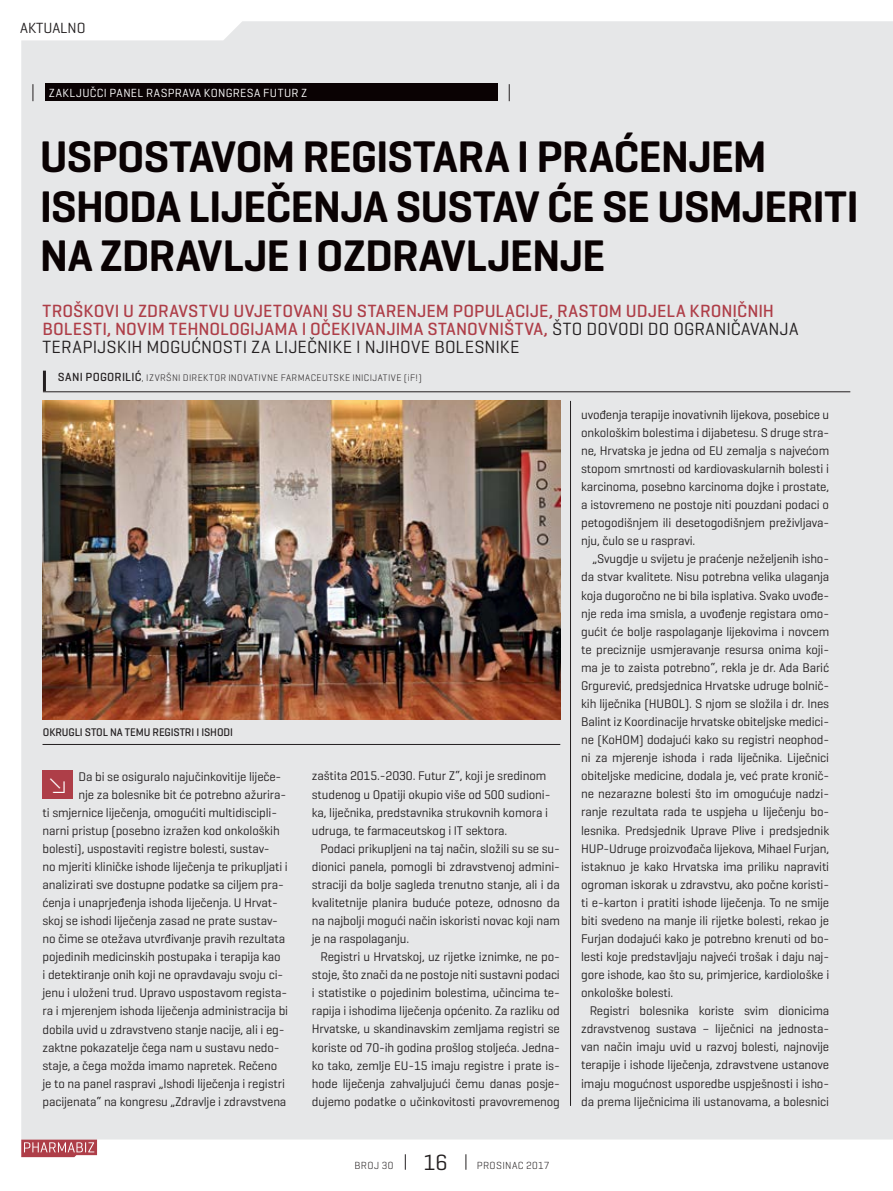
<style>
.page{position:relative;width:893px;height:1191px;background:#fff}
.page>*{position:absolute;margin:0;border:0;box-sizing:border-box;transform-origin:0 0}
.t1{font:600 45px/49.5px "Geogrotesque";letter-spacing:-.02em;color:#0a0203}
.t2{font:300 24.6px "Klavika Arrows";color:#fff}
.t3{font:22.5px "Geogrotesque";color:#231f20}
.t4{font:500 18px/18px "Geogrotesque";letter-spacing:.01em;color:#ae3e48}
.t5{font:15px "Geogrotesque";color:#231f20}
.t6{font:12.75px/18px "Geogrotesque";letter-spacing:-.01em;color:#231f20;text-align:justify}
.t7{font:12px "Geogrotesque";letter-spacing:.03em;color:#fff}
.t8{font:500 11.25px "Geogrotesque";letter-spacing:-.01em;color:#231f20}
.t9{font:300 10.5px "Geogrotesque";letter-spacing:.035em;color:#231f20}
.t10{font:300 9.75px "Geogrotesque";letter-spacing:.04em;color:#231f20}
.s1{font-weight:400;color:#231f20}
.s2{font-weight:500;font-size:12px}
</style>
<div class="page">
<div style="left:21px;top:21px;width:872px;height:1149px;background:#e6e7e8"></div>
<svg style="left:405px;top:1154px;width:1px;height:15px"></svg>
<svg style="left:466px;top:1154px;width:1px;height:15px"></svg>
<svg style="left:21px;top:1139px;width:76px;height:18px"></svg>
<hr style="left:570px;top:401px;width:1px;height:705px;background:#231f20">
<svg style="left:509px;top:84px;width:1px;height:17px"></svg>
<svg style="left:33px;top:84px;width:1px;height:17px"></svg>
<div style="left:45px;top:84px;width:453px;height:17px;background:#0a0203"></div>
<img style="left:43px;top:401px;width:517px;height:318px">
<hr style="left:43px;top:744px;width:517px;height:1px;background:#231f20">
<div style="left:43px;top:770px;width:30px;height:28px;background:#ae3e48"></div>
<hr style="left:43px;top:391px;width:807px;height:1px;background:#231f20">
<hr style="left:43px;top:371px;width:3px;height:20px;background:#231f20">
<p class="t5" style="left:20px;top:18px;width:67px">AKTUALNO</p>
<p class="t7" style="left:49px;top:85px;width:260px">ZAKLJUČCI PANEL RASPRAVA KONGRESA FUTUR Z</p>
<h1 class="t1" style="left:40px;top:132px;width:821px">USPOSTAVOM REGISTARA I PRAĆENJEM<br>ISHODA LIJEČENJA SUSTAV ĆE SE USMJERITI<br>NA ZDRAVLJE I OZDRAVLJENJE</h1>
<h3 class="t4" style="left:43px;top:301px;width:758px">TROŠKOVI U ZDRAVSTVU UVJETOVANI SU STARENJEM POPULACIJE, RASTOM UDJELA KRONIČNIH<br>BOLESTI, NOVIM TEHNOLOGIJAMA I OČEKIVANJIMA STANOVNIŠTVA, <span class="s1">ŠTO DOVODI DO OGRANIČAVANJA<br>TERAPIJSKIH MOGUĆNOSTI ZA LIJEČNIKE I NJIHOVE BOLESNIKE</span></h3>
<p class="t10" style="left:58px;top:372px;width:365px"><span class="s2">SANI POGORILIĆ</span>, IZVRŠNI DIREKTOR INOVATIVNE FARMACEUTSKE INICIJATIVE (iF!)</p>
<p class="t8" style="left:43px;top:725px;width:191px">OKRUGLI STOL NA TEMU REGISTRI I ISHODI</p>
<p class="t6" style="left:79px;top:767px;width:204px">Da bi se osiguralo najučinkovitije liječe-</p>
<p class="t6" style="left:79px;top:785px;width:209px">nje za bolesnike bit će potrebno ažurira-</p>
<p class="t6" style="left:43px;top:803px;width:236px">ti smjernice liječenja, omogućiti multidiscipli-</p>
<p class="t6" style="left:43px;top:821px;width:239px">narni pristup (posebno izražen kod onkoloških</p>
<p class="t6" style="left:43px;top:839px;width:228px">bolesti), uspostaviti registre bolesti, sustav-</p>
<p class="t6" style="left:43px;top:857px;width:247px">no mjeriti kliničke ishode liječenja te prikupljati i</p>
<p class="t6" style="left:43px;top:875px;width:243px">analizirati sve dostupne podatke sa ciljem pra-</p>
<p class="t6" style="left:43px;top:893px;width:237px">ćenja i unaprjeđenja ishoda liječenja. U Hrvat-</p>
<p class="t6" style="left:43px;top:911px;width:237px">skoj se ishodi liječenja zasad ne prate sustav-</p>
<p class="t6" style="left:43px;top:929px;width:244px">no čime se otežava utvrđivanje pravih rezultata</p>
<p class="t6" style="left:43px;top:947px;width:240px">pojedinih medicinskih postupaka i terapija kao</p>
<p class="t6" style="left:43px;top:965px;width:242px">i detektiranje onih koji ne opravdavaju svoju ci-</p>
<p class="t6" style="left:43px;top:983px;width:246px">jenu i uloženi trud. Upravo uspostavom regista-</p>
<p class="t6" style="left:43px;top:1001px;width:247px">ra i mjerenjem ishoda liječenja administracija bi</p>
<p class="t6" style="left:43px;top:1019px;width:244px">dobila uvid u zdravstveno stanje nacije, ali i eg-</p>
<p class="t6" style="left:43px;top:1038px;width:239px">zaktne pokazatelje čega nam u sustavu nedo-</p>
<p class="t6" style="left:43px;top:1056px;width:236px">staje, a čega možda imamo napretek. Rečeno</p>
<p class="t6" style="left:43px;top:1074px;width:244px">je to na panel raspravi „Ishodi liječenja i registri</p>
<p class="t6" style="left:43px;top:1092px;width:245px">pacijenata“ na kongresu „Zdravlje i zdravstvena</p>
<h2 class="t2" style="left:48px;top:776px;width:20px">N</h2>
<p class="t6" style="left:312px;top:766px;width:240px;text-align:left">zaštita 2015.-2030. Futur Z“, koji je sredinom studenog u Opatiji okupio više od 500 sudioni&shy;ka, liječnika, predstavnika strukovnih komora i udruga, te farmaceutskog i IT sektora.</p>
<p class="t6" style="left:312px;top:839px;width:250px;text-indent:9px">Podaci prikupljeni na taj način, složili su se su&shy;dionici panela, pomogli bi zdravstvenoj admini&shy;straciji da bolje sagleda trenutno stanje, ali i da kvalitetnije planira buduće poteze, odnosno da na najbolji mogući način iskoristi novac koji nam je na raspolaganju.</p>
<p class="t6" style="left:312px;top:947px;width:250px;text-indent:9px">Registri u Hrvatskoj, uz rijetke iznimke, ne po&shy;stoje, što znači da ne postoje niti sustavni podaci i statistike o pojedinim bolestima, učincima te&shy;rapija i ishodima liječenja općenito. Za razliku od Hrvatske, u skandinavskim zemljama registri se koriste od 70-ih godina prošlog stoljeća. Jedna&shy;ko tako, zemlje EU-15 imaju registre i prate is&shy;hode liječenja zahvaljujući čemu danas posje&shy;dujemo podatke o učinkovitosti pravovremenog</p>
<p class="t9" style="left:354px;top:1159px;width:40px">BROJ 30</p>
<h3 class="t3" style="left:423px;top:1147px;width:26px">16</h3>
<p class="t9" style="left:477px;top:1159px;width:74px">PROSINAC 2017</p>
<p class="t6" style="left:581px;top:405px;width:250px">uvođenja terapije inovativnih lijekova, posebice u onkološkim bolestima i dijabetesu. S druge stra&shy;ne, Hrvatska je jedna od EU zemalja s najvećom stopom smrtnosti od kardiovaskularnih bolesti i karcinoma, posebno karcinoma dojke i prostate, a istovremeno ne postoje niti pouzdani podaci o petogodišnjem ili desetogodišnjem preživljava&shy;nju, čulo se u raspravi.</p>
<p class="t6" style="left:581px;top:549px;width:250px;text-indent:11px">„Svugdje u svijetu je praćenje neželjenih isho&shy;da stvar kvalitete. Nisu potrebna velika ulaganja koja dugoročno ne bi bila isplativa. Svako uvođe&shy;nje reda ima smisla, a uvođenje registara omo&shy;gućit će bolje raspolaganje lijekovima i novcem te preciznije usmjeravanje resursa onima koji&shy;ma je to zaista potrebno“, rekla je dr. Ada Barić Grgurević, predsjednica Hrvatske udruge bolnič&shy;kih liječnika (HUBOL). S njom se složila i dr. Ines Balint iz Koordinacije hrvatske obiteljske medici&shy;ne (KoHOM) dodajući kako su registri neophod&shy;ni za mjerenje ishoda i rada liječnika. Liječnici obiteljske medicine, dodala je, već prate kronič&shy;ne nezarazne bolesti što im omogućuje nadzi&shy;ranje rezultata rada te uspjeha u liječenju bo&shy;lesnika. Predsjednik Uprave Plive i predsjednik HUP-Udruge proizvođača lijekova, Mihael Furjan, istaknuo je kako Hrvatska ima priliku napraviti ogroman iskorak u zdravstvu, ako počne koristi&shy;ti e-karton i pratiti ishode liječenja. To ne smije biti svedeno na manje ili rijetke bolesti, rekao je Furjan dodajući kako je potrebno krenuti od bo&shy;lesti koje predstavljaju najveći trošak i daju naj&shy;gore ishode, kao što su, primjerice, kardiološke i onkološke bolesti.</p>
<p class="t6" style="left:581px;top:1001px;width:250px;text-indent:9px">Registri bolesnika koriste svim dionicima zdravstvenog sustava – liječnici na jednosta&shy;van način imaju uvid u razvoj bolesti, najnovije terapije i ishode liječenja, zdravstvene ustanove imaju mogućnost usporedbe uspješnosti i isho&shy;da prema liječnicima ili ustanovama, a bolesnici</p>
</div>
